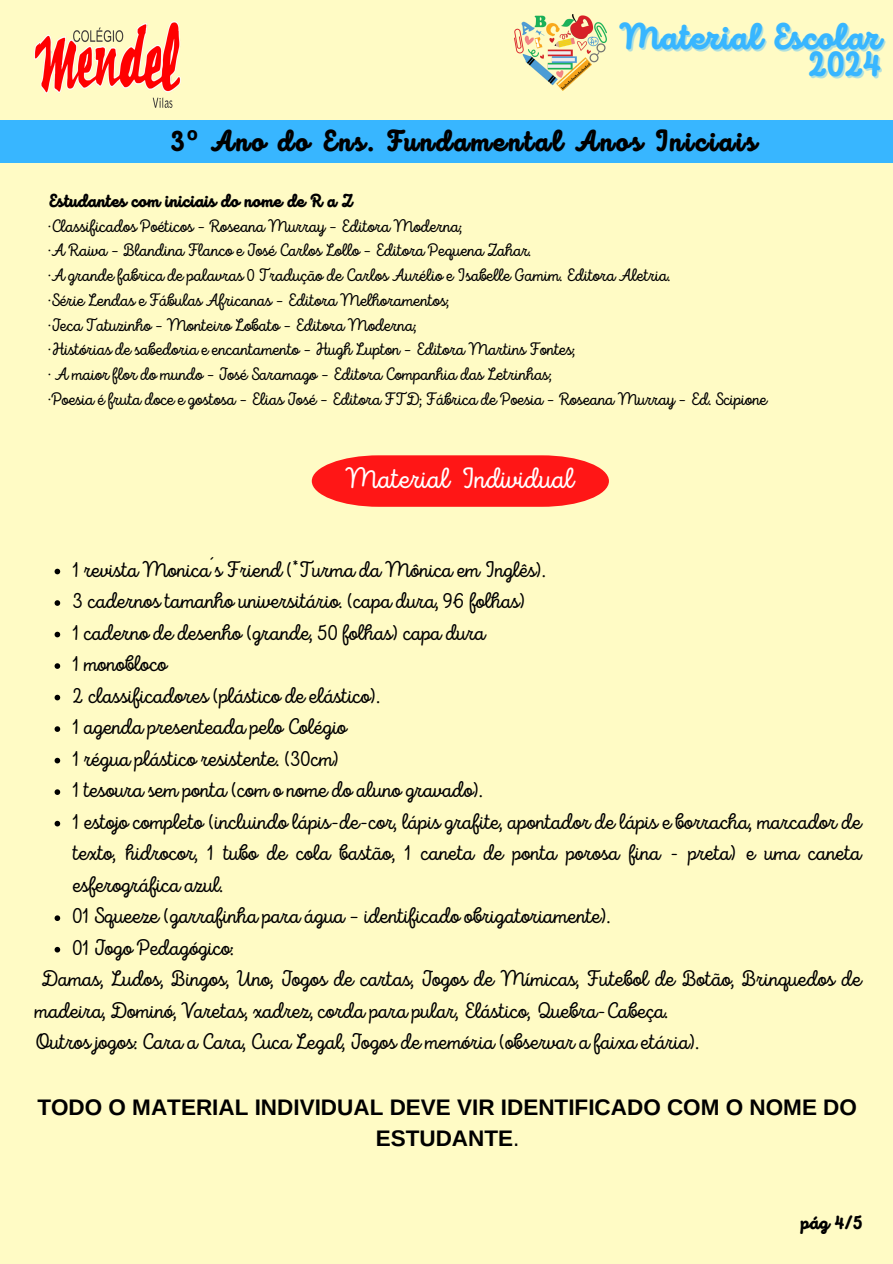
<style>
.page{position:relative;width:893px;height:1264px;background:#fff}
.page>*{position:absolute;margin:0;border:0;box-sizing:border-box;transform-origin:0 0}
.t1{font:900 35.55px/28.5px "Intro Script";color:#38b6ff;text-align:right}
.t2{font:900 29.1px "Intro Script";letter-spacing:.07em;color:#000}
.t3{font:29.1px "Intro Script";color:#fff}
.t4{font:22.5px/31.5px "Intro Script";color:#000;text-align:justify}
.t5{font:700 22.5px/31.5px "Arimo";color:#000;text-align:center}
.t6{font:900 19.05px "Intro Script";color:#000}
.t7{font:18px "Intro Script";color:#000}
.t8{font:900 18px "Intro Script";color:#000}
.s1{color:rgb(56 182 255/.4)}
.s2{font-family:"Noto Sans";font-weight:700}
.s3{font-weight:400}
</style>
<div class="page">
<div style="left:0;top:0;width:892px;height:1263px;background:#fffbc5"></div>
<div style="left:0;top:120px;width:892px;height:43px;background:#38b6ff"></div>
<img style="left:514px;top:15px;width:93px;height:75px">
<img style="left:34px;top:22px;width:147px;height:85px">
<svg style="left:312px;top:455px;width:297px;height:52px;background:#ff2e28"></svg>
<svg style="left:55px;top:568px;width:5px;height:6px"></svg>
<svg style="left:55px;top:600px;width:5px;height:6px"></svg>
<svg style="left:55px;top:631px;width:5px;height:6px"></svg>
<svg style="left:55px;top:663px;width:5px;height:6px"></svg>
<svg style="left:55px;top:694px;width:5px;height:6px"></svg>
<svg style="left:55px;top:726px;width:5px;height:6px"></svg>
<svg style="left:55px;top:757px;width:5px;height:6px"></svg>
<svg style="left:55px;top:789px;width:5px;height:6px"></svg>
<svg style="left:55px;top:820px;width:5px;height:6px"></svg>
<svg style="left:55px;top:915px;width:5px;height:6px"></svg>
<svg style="left:55px;top:946px;width:5px;height:6px"></svg>
<p class="t1" style="left:619px;top:27px;width:265px">Material Escolar<br><span class="s1">2024</span></p>
<p class="t2" style="left:171px;top:130px;width:587px">3<span class="s2">º</span> Ano do Ens. Fundamental Anos Iniciais</p>
<p class="t8" style="left:48px;top:193px;width:306px">Estudantes com iniciais do nome de R a Z</p>
<p class="t7" style="left:48px;top:218px;width:415px">·Classificados Poéticos – Roseana Murray – Editora Moderna;</p>
<p class="t7" style="left:48px;top:243px;width:484px">·A Raiva – Blandina Flanco e José Carlos Lollo – Editora Pequena Zahar.</p>
<p class="t7" style="left:48px;top:268px;width:623px">·A grande fabrica de palavras 0 Tradução de Carlos Aurélio e Isabelle Gamim. Editora Aletria.</p>
<p class="t7" style="left:48px;top:292px;width:402px">·Série Lendas e Fábulas Africanas – Editora Melhoramentos;</p>
<p class="t7" style="left:48px;top:317px;width:369px">·Jeca Tatuzinho – Monteiro Lobato – Editora Moderna;</p>
<p class="t7" style="left:48px;top:342px;width:528px">·Histórias de sabedoria e encantamento – Hugh Lupton – Editora Martins Fontes;</p>
<p class="t7" style="left:48px;top:367px;width:505px">· A maior flor do mundo – José Saramago – Editora Companhia das Letrinhas;</p>
<p class="t7" style="left:48px;top:391px;width:720px">·Poesia é fruta doce e gostosa – Elias José – Editora FTD; Fábrica de Poesia – Roseana Murray – Ed. Scipione</p>
<p class="t3" style="left:345px;top:466px;width:230px">Material Individual</p>
<p class="t4" style="left:73px;top:555px;width:474px">1 revista Monica´s Friend (*Turma da Mônica em Inglês).</p>
<p class="t4" style="left:73px;top:587px;width:454px">3 cadernos tamanho universitário. (capa dura, 96 folhas)</p>
<p class="t4" style="left:73px;top:618px;width:414px">1 caderno de desenho (grande, 50 folhas) capa dura</p>
<p class="t4" style="left:73px;top:650px;width:96px">1 monobloco</p>
<p class="t4" style="left:73px;top:681px;width:309px">2 classificadores (plástico de elástico).</p>
<p class="t4" style="left:73px;top:713px;width:275px">1 agenda presenteada pelo Colégio</p>
<p class="t4" style="left:73px;top:744px;width:268px">1 régua plástico resistente. (30cm)</p>
<p class="t4" style="left:73px;top:776px;width:411px">1 tesoura sem ponta (com o nome do aluno gravado).</p>
<p class="t4" style="left:73px;top:807px;width:789px">1 estojo completo (incluindo lápis-de-cor, lápis grafite, apontador de lápis e borracha, marcador de texto, hidrocor, 1 tubo de cola bastão, 1 caneta de ponta porosa fina - preta) e uma caneta esferográfica azul.</p>
<p class="t4" style="left:73px;top:902px;width:539px">01 Squeeze (garrafinha para água – identificado obrigatoriamente).</p>
<p class="t4" style="left:73px;top:933px;width:163px">01 Jogo Pedagógico:</p>
<p class="t4" style="left:34px;top:965px;width:828px">Damas, Ludos, Bingos, Uno, Jogos de cartas, Jogos de Mímicas, Futebol de Botão, Brinquedos de madeira, Dominó, Varetas, xadrez, corda para pular, Elástico, Quebra-Cabeça.</p>
<p class="t4" style="left:34px;top:1028px;width:666px">Outros jogos: Cara a Cara, Cuca Legal, Jogos de memória (observar a faixa etária).</p>
<p class="t5" style="left:37px;top:1090px;width:821px">TODO O MATERIAL INDIVIDUAL DEVE VIR IDENTIFICADO COM O NOME DO<br>ESTUDANTE<span class="s3">.</span></p>
<p class="t6" style="left:800px;top:1215px;width:63px">pág 4/5</p>
</div>
